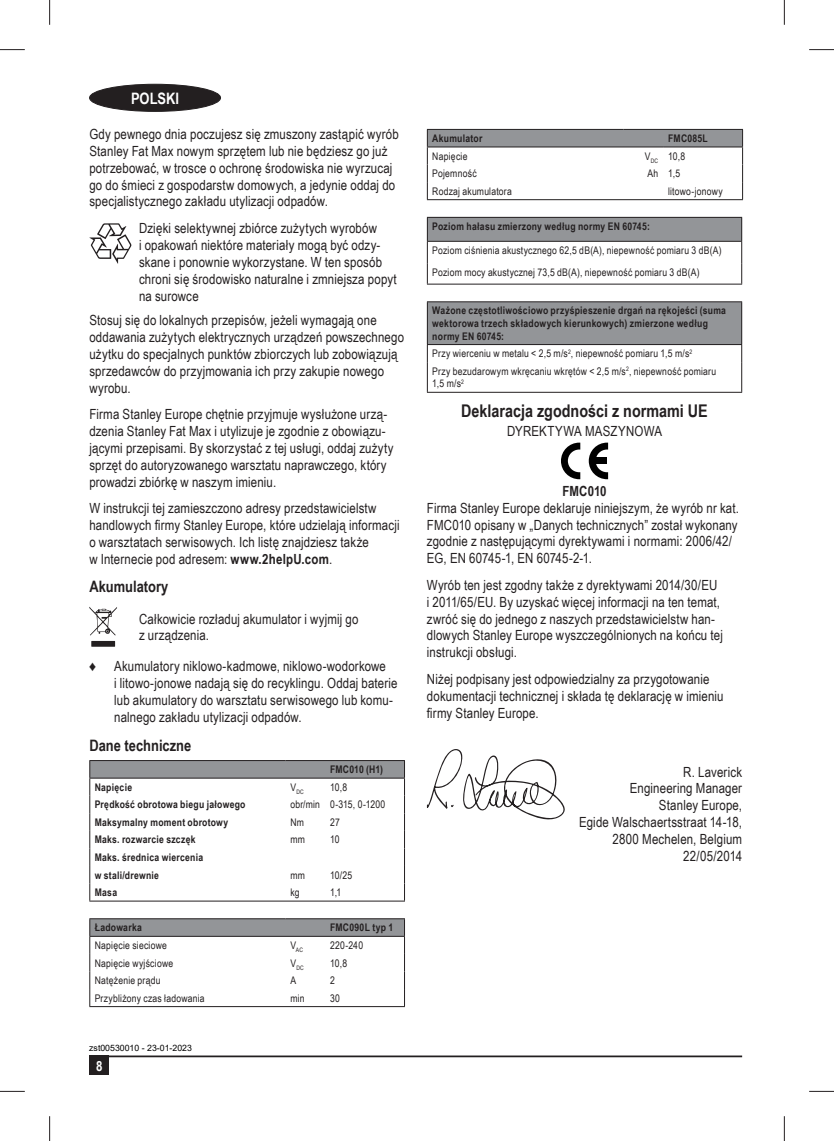
<style>
.page{position:relative;width:834px;height:1141px;background:#fff}
.page>*{position:absolute;margin:0;border:0;box-sizing:border-box;transform-origin:0 0}
.t1{font:700 17.5px "Arial Narrow";color:#231f20}
.t2{font:700 15.75px "Arial Narrow";color:#231f20}
.t3{font:700 15.75px "Arial Narrow";color:#fff}
.t4{font:14px/16.8px "Arial Narrow";letter-spacing:.01em;color:#231f20}
.t5{font:700 14px "Arial Narrow";letter-spacing:.005em;color:#231f20}
.t6{font:700 14px "Arial Narrow";color:#fff}
.t7{font:10.5px/21.9px "Arial Narrow";letter-spacing:.02em;color:#231f20}
.t8{font:700 10.5px/12.6px "Arial Narrow";letter-spacing:.025em;color:#231f20}
.t9{font:8.75px "Arial";color:#000}
.t10{font:6.12px "Arial Narrow";color:#231f20}
.s1{font-weight:700}
</style>
<div class="page">
<div style="left:89px;top:1055px;width:20px;height:20px;background:#231f20"></div>
<hr style="left:89px;top:1055px;width:653px;height:2px;background:#231f20">
<svg style="left:89px;top:223px;width:42px;height:41px"></svg>
<svg style="left:89px;top:607px;width:28px;height:40px"></svg>
<hr style="left:89px;top:760px;width:196px;height:1px;background:#231f20">
<hr style="left:285px;top:760px;width:120px;height:1px;background:#231f20">
<svg style="left:89px;top:761px;width:316px;height:140px"></svg>
<hr style="left:89px;top:901px;width:316px;height:1px;background:#231f20">
<hr style="left:89px;top:918px;width:196px;height:1px;background:#231f20">
<hr style="left:285px;top:918px;width:120px;height:1px;background:#231f20">
<svg style="left:89px;top:919px;width:316px;height:87px"></svg>
<hr style="left:89px;top:1006px;width:316px;height:1px;background:#231f20">
<svg style="left:427px;top:129px;width:316px;height:70px"></svg>
<hr style="left:427px;top:199px;width:315px;height:1px;background:#231f20">
<div style="left:427px;top:217px;width:314px;height:24px;background:#939598"></div>
<hr style="left:427px;top:241px;width:315px;height:1px;background:#231f20">
<hr style="left:427px;top:217px;width:315px;height:1px;background:#231f20">
<svg style="left:427px;top:218px;width:1px;height:66px"></svg>
<svg style="left:741px;top:218px;width:1px;height:66px"></svg>
<hr style="left:427px;top:284px;width:315px;height:1px;background:#231f20">
<div style="left:427px;top:302px;width:314px;height:43px;background:#939598"></div>
<hr style="left:427px;top:344px;width:315px;height:1px;background:#231f20">
<hr style="left:427px;top:301px;width:315px;height:1px;background:#231f20">
<hr style="left:427px;top:302px;width:1px;height:42px;background:#231f20">
<hr style="left:741px;top:302px;width:1px;height:42px;background:#231f20">
<svg style="left:427px;top:345px;width:1px;height:17px"></svg>
<svg style="left:741px;top:345px;width:1px;height:17px"></svg>
<hr style="left:427px;top:362px;width:1px;height:30px;background:#231f20">
<hr style="left:741px;top:362px;width:1px;height:30px;background:#231f20">
<hr style="left:427px;top:392px;width:315px;height:1px;background:#231f20">
<svg style="left:561px;top:443px;width:19px;height:36px"></svg>
<svg style="left:588px;top:443px;width:20px;height:36px"></svg>
<div style="left:594px;top:458px;width:12px;height:6px;background:#000"></div>
<svg style="left:427px;top:749px;width:137px;height:70px"></svg>
<div style="left:90px;top:84px;width:130px;height:27px;background:#231f20;border-radius:50%"></div>
<div style="left:89px;top:84px;width:132px;height:28px;border:1px solid #231f20;border-radius:50%"></div>
<svg style="left:0;top:49px;width:25px;height:1px"></svg>
<svg style="left:809px;top:49px;width:24px;height:1px"></svg>
<svg style="left:0;top:1091px;width:25px;height:1px"></svg>
<svg style="left:809px;top:1091px;width:24px;height:1px"></svg>
<svg style="left:49px;top:0;width:1px;height:25px"></svg>
<svg style="left:49px;top:1116px;width:1px;height:25px"></svg>
<svg style="left:783px;top:0;width:1px;height:25px"></svg>
<svg style="left:783px;top:1116px;width:1px;height:25px"></svg>
<p class="t3" style="left:131px;top:89px;width:50px">POLSKI</p>
<p class="t4" style="left:89px;top:126px;width:311px">Gdy pewnego dnia poczujesz się zmuszony zastąpić wyrób Stanley Fat Max nowym sprzętem lub nie będziesz go już potrzebować, w trosce o ochronę środowiska nie wyrzucaj go do śmieci z gospodarstw domowych, a jedynie oddaj do specjalistycznego zakładu utylizacji odpadów.</p>
<p class="t4" style="left:139px;top:220px;width:259px">Dzięki selektywnej zbiórce zużytych wyrobów<br>i opakowań niektóre materiały mogą być odzy&shy;skane i ponownie wykorzystane. W ten sposób chroni się środowisko naturalne i zmniejsza popyt na surowce</p>
<p class="t4" style="left:89px;top:312px;width:316px">Stosuj się do lokalnych przepisów, jeżeli wymagają one oddawania zużytych elektrycznych urządzeń powszechnego użytku do specjalnych punktów zbiorczych lub zobowiązują sprzedawców do przyjmowania ich przy zakupie nowego wyrobu.</p>
<p class="t4" style="left:89px;top:406px;width:305px">Firma Stanley Europe chętnie przyjmuje wysłużone urzą&shy;dzenia Stanley Fat Max i utylizuje je zgodnie z obowiązu&shy;jącymi przepisami. By skorzystać z tej usługi, oddaj zużyty sprzęt do autoryzowanego warsztatu naprawczego, który prowadzi zbiórkę w naszym imieniu.</p>
<p class="t4" style="left:89px;top:500px;width:312px">W instrukcji tej zamieszczono adresy przedstawicielstw handlowych firmy Stanley Europe, które udzielają informacji o warsztatach serwisowych. Ich listę znajdziesz także<br>w Internecie pod adresem: <span class="s1">www.2helpU.com</span>.</p>
<p class="t2" style="left:89px;top:578px;width:80px">Akumulatory</p>
<p class="t4" style="left:139px;top:610px;width:221px">Całkowicie rozładuj akumulator i wyjmij go z urządzenia.</p>
<p class="t4" style="left:89px;top:658px;width:9px">♦</p>
<p class="t4" style="left:114px;top:658px;width:285px">Akumulatory niklowo-kadmowe, niklowo-wodorkowe<br>i litowo-jonowe nadają się do recyklingu. Oddaj baterie lub akumulatory do warsztatu serwisowego lub komu&shy;nalnego zakładu utylizacji odpadów.</p>
<p class="t2" style="left:89px;top:736px;width:103px">Dane techniczne</p>
<p class="t8" style="left:330px;top:763px;width:54px">FMC010 (H1)</p>
<p class="t8" style="left:95px;top:781px;width:39px">Napięcie</p>
<p class="t10" style="left:290px;top:788px;width:15px"><sup>V</sup>DC</p>
<p class="t7" style="left:330px;top:776px;width:19px">10,8</p>
<p class="t8" style="left:95px;top:798px;width:152px">Prędkość obrotowa biegu jałowego</p>
<p class="t7" style="left:290px;top:794px;width:96px">obr/min 0-315, 0-1200</p>
<p class="t8" style="left:95px;top:816px;width:135px">Maksymalny moment obrotowy</p>
<p class="t7" style="left:290px;top:811px;width:15px">Nm</p>
<p class="t7" style="left:330px;top:811px;width:11px">27</p>
<p class="t8" style="left:95px;top:833px;width:102px">Maks. rozwarcie szczęk</p>
<p class="t7" style="left:290px;top:829px;width:16px">mm</p>
<p class="t7" style="left:330px;top:829px;width:11px">10</p>
<p class="t8" style="left:95px;top:848px;width:110px;line-height:17.5px">Maks. średnica wiercenia w stali/drewnie</p>
<p class="t7" style="left:290px;top:864px;width:16px">mm</p>
<p class="t7" style="left:330px;top:864px;width:24px">10/25</p>
<p class="t8" style="left:95px;top:886px;width:24px">Masa</p>
<p class="t7" style="left:290px;top:881px;width:11px">kg</p>
<p class="t7" style="left:330px;top:881px;width:13px">1,1</p>
<p class="t8" style="left:95px;top:921px;width:49px">Ładowarka</p>
<p class="t8" style="left:330px;top:921px;width:65px">FMC090L typ 1</p>
<p class="t7" style="left:95px;top:934px;width:74px">Napięcie sieciowe</p>
<p class="t10" style="left:290px;top:947px;width:14px"><sup>V</sup>AC</p>
<p class="t7" style="left:330px;top:934px;width:35px">220-240</p>
<p class="t7" style="left:95px;top:952px;width:80px">Napięcie wyjściowe</p>
<p class="t10" style="left:290px;top:964px;width:15px"><sup>V</sup>DC</p>
<p class="t7" style="left:330px;top:952px;width:19px">10,8</p>
<p class="t7" style="left:95px;top:969px;width:67px">Natężenie prądu</p>
<p class="t7" style="left:290px;top:969px;width:7px">A</p>
<p class="t7" style="left:330px;top:969px;width:6px">2</p>
<p class="t7" style="left:95px;top:987px;width:111px">Przybliżony czas ładowania</p>
<p class="t7" style="left:290px;top:987px;width:16px">min</p>
<p class="t7" style="left:330px;top:987px;width:11px">30</p>
<p class="t9" style="left:89px;top:1042px;width:104px">zst00530010 - 23-01-2023</p>
<p class="t6" style="left:96px;top:1057px;width:8px">8</p>
<p class="t8" style="left:432px;top:132px;width:52px">Akumulator</p>
<p class="t8" style="left:668px;top:132px;width:41px">FMC085L</p>
<p class="t7" style="left:432px;top:145px;width:37px">Napięcie</p>
<p class="t7" style="left:644px;top:145px;width:42px">V<sub>DC</sub> 10,8</p>
<p class="t7" style="left:432px;top:162px;width:46px">Pojemność</p>
<p class="t7" style="left:647px;top:162px;width:34px">Ah 1,5</p>
<p class="t7" style="left:432px;top:180px;width:81px">Rodzaj akumulatora</p>
<p class="t7" style="left:668px;top:180px;width:56px">litowo-jonowy</p>
<p class="t8" style="left:432px;top:220px;width:219px">Poziom hałasu zmierzony według normy EN 60745:</p>
<p class="t7" style="left:432px;top:239px;width:291px">Poziom ciśnienia akustycznego 62,5 dB(A), niepewność pomiaru 3 dB(A)<br>Poziom mocy akustycznej 73,5 dB(A), niepewność pomiaru 3 dB(A)</p>
<p class="t8" style="left:432px;top:304px;width:295px">Ważone częstotliwościowo przyśpieszenie drgań na rękojeści (suma wektorowa trzech składowych kierunkowych) zmierzone według normy EN 60745:</p>
<p class="t7" style="left:432px;top:345px;width:285px;line-height:17.5px">Przy wierceniu w metalu &lt; 2,5 m/s<sup>2</sup>, niepewność pomiaru 1,5 m/s<sup>2<br></sup>Przy bezudarowym wkręcaniu wkrętów &lt; 2,5 m/s<sup>2</sup>, niepewność pomiaru</p>
<p class="t7" style="left:432px;top:373px;width:33px">1,5 m/s<sup>2</sup></p>
<p class="t1" style="left:461px;top:400px;width:248px">Deklaracja zgodności z normami UE</p>
<p class="t4" style="left:507px;top:422px;width:156px">DYREKTYWA MASZYNOWA</p>
<p class="t5" style="left:562px;top:483px;width:46px">FMC010</p>
<p class="t4" style="left:427px;top:499px;width:313px">Firma Stanley Europe deklaruje niniejszym, że wyrób nr kat.<br>FMC010 opisany w „Danych technicznych” został wykonany zgodnie z następującymi dyrektywami i normami: 2006/42/ EG, EN 60745-1, EN 60745-2-1.</p>
<p class="t4" style="left:427px;top:576px;width:297px">Wyrób ten jest zgodny także z dyrektywami 2014/30/EU i 2011/65/EU. By uzyskać więcej informacji na ten temat, zwróć się do jednego z naszych przedstawicielstw han&shy;dlowych Stanley Europe wyszczególnionych na końcu tej instrukcji obsługi.</p>
<p class="t4" style="left:427px;top:670px;width:298px">Niżej podpisany jest odpowiedzialny za przygotowanie dokumentacji technicznej i składa tę deklarację w imieniu firmy Stanley Europe.</p>
<p class="t4" style="left:579px;top:763px;width:164px;text-align:right">R. Laverick<br>Engineering Manager<br>Stanley Europe,<br>Egide Walschaertsstraat 14-18,<br>2800 Mechelen, Belgium<br>22/05/2014</p>
</div>
